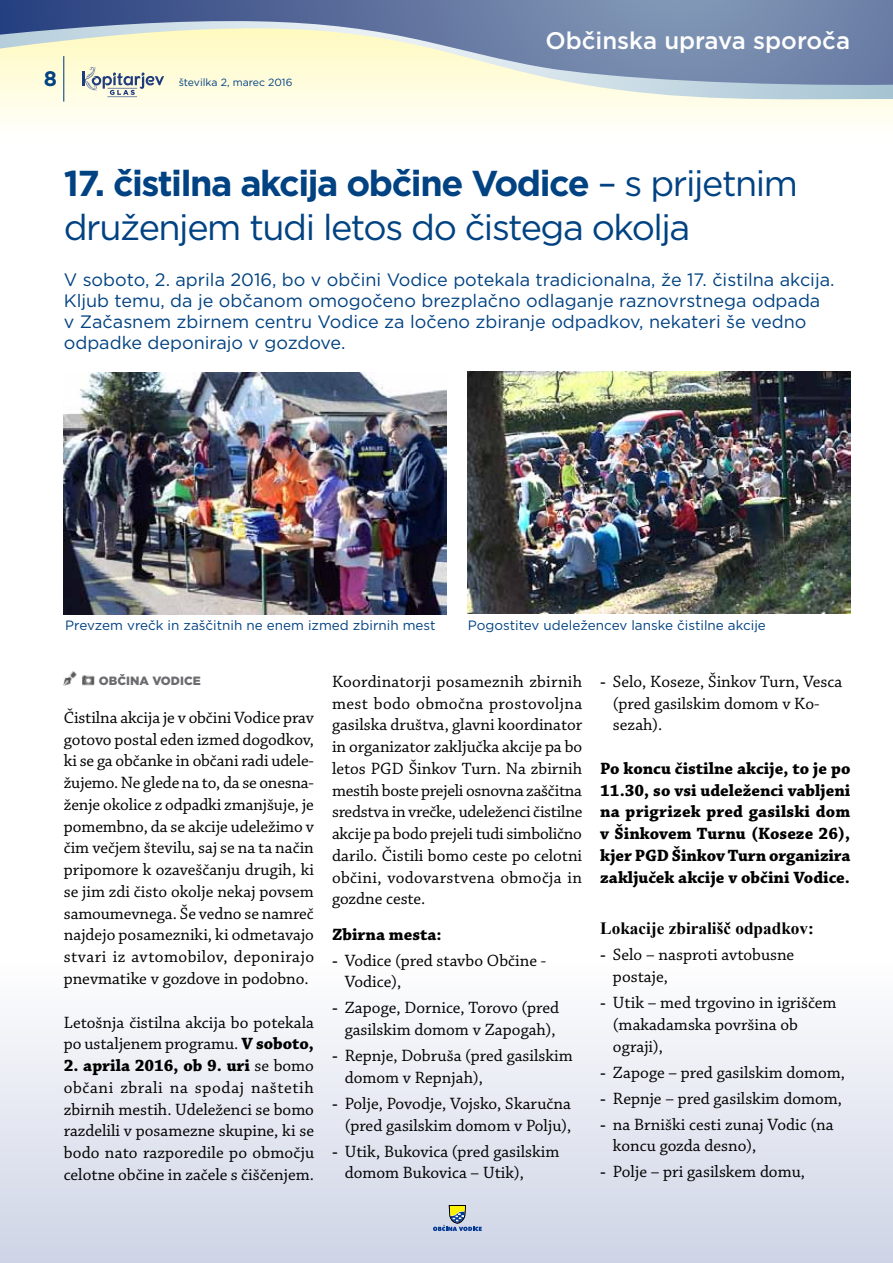
<style>
.page{position:relative;width:893px;height:1263px;background:#fff}
.page>*{position:absolute;margin:0;border:0;box-sizing:border-box;transform-origin:0 0}
.t1{font:36px/43.2px "Gotham OT";letter-spacing:-.04em;color:#004282}
.t2{font:500 24px "Gotham OT";color:#fff}
.t3{font:700 21px "Gotham OT";color:#004282}
.t4{font:18px/21px "Gotham OT";color:#004282}
.t5{font:17.25px/21.8px "Chaparral Pro";color:#000}
.t6{font:700 17.25px/21.8px "Chaparral Pro";color:#000;text-align:justify}
.t7{font:700 17.25px "Times New Roman";color:#000}
.t8{font:13.5px "Gotham OT";color:#004282}
.t9{font:900 12px "Gotham OT";color:#6b6c6f}
.t10{font:10.5px "Gotham OT";color:#004282}
.s1{font-weight:700}
.s2{font-family:"Times New Roman"}
</style>
<div class="page">
<div style="left:0;top:961px;width:893px;height:302px;background:linear-gradient(to bottom,#fefefe,#ced4e6)"></div>
<div style="left:0;top:0;width:893px;height:141px;background:#fffef4"></div>
<svg style="left:0;top:86px;width:893px;height:17px"></svg>
<svg style="left:0;top:0;width:893px;height:86px;background:#9fabb7"></svg>
<hr style="left:63px;top:56px;width:1px;height:46px;background:#004282">
<svg style="left:83px;top:67px;width:81px;height:31px;background:#cfd3c8"></svg>
<svg style="left:433px;top:1205px;width:49px;height:26px"></svg>
<img style="left:64px;top:372px;width:382px;height:243px">
<svg style="left:64px;top:672px;width:13px;height:13px"></svg>
<img style="left:82px;top:675px;width:13px;height:10px">
<img style="left:468px;top:372px;width:382px;height:242px">
<p class="t3" style="left:44px;top:67px;width:15px">8</p>
<p class="t10" style="left:179px;top:76px;width:115px">številka 2, marec 2016</p>
<h2 class="t2" style="left:545px;top:27px;width:306px">Občinska uprava sporoča</h2>
<h1 class="t1" style="left:64px;top:161px;width:736px"><span class="s1">17. čistilna akcija občine Vodice</span> – s prijetnim druženjem tudi letos do čistega okolja</h1>
<p class="t4" style="left:64px;top:269px;width:772px">V soboto, 2. aprila 2016, bo v občini Vodice potekala tradicionalna, že 17. čistilna akcija.<br>Kljub temu, da je občanom omogočeno brezplačno odlaganje raznovrstnega odpada v Začasnem zbirnem centru Vodice za ločeno zbiranje odpadkov, nekateri še vedno odpadke deponirajo v gozdove.</p>
<p class="t8" style="left:65px;top:618px;width:372px">Prevzem vrečk in zaščitnih ne enem izmed zbirnih mest</p>
<p class="t8" style="left:468px;top:618px;width:300px">Pogostitev udeležencev lanske čistilne akcije</p>
<p class="t9" style="left:99px;top:674px;width:103px">OBČINA VODICE</p>
<p class="t5" style="left:64px;top:707px;width:252px;text-align:justify">Čistilna akcija je v občini Vodice prav gotovo postal eden izmed dogodkov, ki se ga občanke in občani radi udele&shy;žujemo. Ne glede na to, da se onesna&shy;ženje okolice z odpadki zmanjšuje, je pomembno, da se akcije udeležimo v čim večjem številu, saj se na ta način pripomore k ozaveščanju drugih, ki se jim zdi čisto okolje nekaj povsem samoumevnega. Še vedno se namreč najdejo posamezniki, ki odmetavajo stvari iz avtomobilov, deponirajo pnevmatike v gozdove in podobno.</p>
<p class="t5" style="left:64px;top:1012px;width:252px">Letošnja čistilna akcija bo potekala po ustaljenem programu. <span class="s1">V soboto,</span></p>
<p class="t5" style="left:64px;top:1055px;width:252px;text-align:justify"><span class="s1">2. aprila 2016, ob 9. uri</span> se bomo občani zbrali na spodaj naštetih zbirnih mestih. Udeleženci se bomo razdelili v posamezne skupine, ki se bodo nato razporedile po območju celotne občine in začele s čiščenjem.</p>
<p class="t5" style="left:332px;top:671px;width:252px;text-align:justify">Koordinatorji posameznih zbirnih mest bodo območna prostovoljna gasilska društva, glavni koordinator in organizator zaključka akcije pa bo letos PGD Šinkov Turn. Na zbirnih mestih boste prejeli osnovna zaščitna sredstva in vrečke, udeleženci čistilne akcije pa bodo prejeli tudi simbolično darilo. Čistili bomo ceste po celotni občini, vodovarstvena območja in gozdne ceste.</p>
<p class="t6" style="left:332px;top:924px;width:111px">Zbirna mesta:</p>
<p class="t5" style="left:345px;top:950px;width:203px;text-indent:-13px"><span class="s2">-</span> Vodice (pred stavbo Občine -<br>Vodice),</p>
<p class="t5" style="left:332px;top:998px;width:229px;text-align:center"><span class="s2">-</span> Zapoge, Dornice, Torovo (pred gasilskim domom v Zapogah),</p>
<p class="t5" style="left:345px;top:1045px;width:229px;text-indent:-13px"><span class="s2">-</span> Repnje, Dobruša (pred gasilskim domom v Repnjah),</p>
<p class="t5" style="left:332px;top:1093px;width:241px;text-align:right"><span class="s2">-</span> Polje, Povodje, Vojsko, Skaručna (pred gasilskim domom v Polju),</p>
<p class="t5" style="left:345px;top:1141px;width:216px;text-indent:-13px"><span class="s2">-</span> Utik, Bukovica (pred gasilskim domom Bukovica – Utik),</p>
<p class="t5" style="left:613px;top:671px;width:231px;text-indent:-13px"><span class="s2">-</span> Selo, Koseze, Šinkov Turn, Vesca (pred gasilskim domom v Ko&shy;sezah).</p>
<p class="t6" style="left:600px;top:758px;width:252px">Po koncu čistilne akcije, to je po 11.30, so vsi udeleženci vabljeni na prigrizek pred gasilski dom v Šinkovem Turnu (Koseze 26), kjer PGD Šinkov Turn organizira zaključek akcije v občini Vodice.</p>
<p class="t7" style="left:600px;top:917px;width:215px">Lokacije zbirališč odpadkov:</p>
<p class="t5" style="left:613px;top:945px;width:183px;text-indent:-13px"><span class="s2">-</span> Selo – nasproti avtobusne postaje,</p>
<p class="t5" style="left:613px;top:992px;width:225px;text-indent:-13px"><span class="s2">-</span> Utik – med trgovino in igriščem (makadamska površina ob ograji),</p>
<p class="t5" style="left:600px;top:1062px;width:246px"><span class="s2">-</span> Zapoge – pred gasilskim domom,</p>
<p class="t5" style="left:600px;top:1088px;width:243px"><span class="s2">-</span> Repnje – pred gasilskim domom,</p>
<p class="t5" style="left:613px;top:1114px;width:222px;text-indent:-13px"><span class="s2">-</span> na Brniški cesti zunaj Vodic (na koncu gozda desno),</p>
<p class="t5" style="left:600px;top:1162px;width:206px"><span class="s2">-</span> Polje – pri gasilskem domu,</p>
</div>
